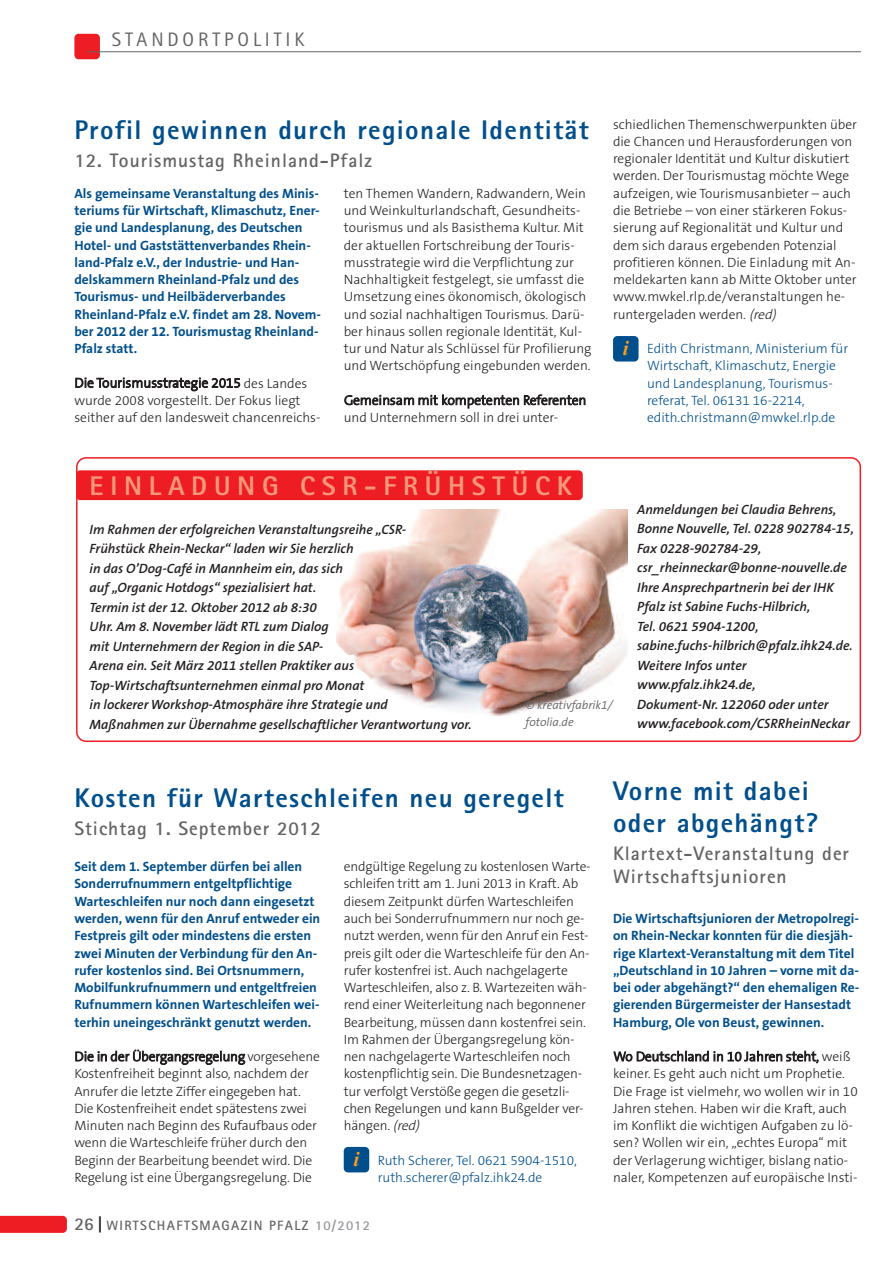
<style>
.page{position:relative;width:893px;height:1263px;background:#fff}
.page>*{position:absolute;margin:0;border:0;box-sizing:border-box;transform-origin:0 0}
.t1{font:800 27px/32.4px "Rotis Sans Serif";letter-spacing:.05em;color:#004f8c}
.t2{font:800 27px "Rotis Sans Serif";letter-spacing:.25em;color:#f6977a}
.t3{font:italic 700 21px "Times New Roman";color:#f89c1c}
.t4{font:700 19.5px/23.4px "Rotis Sans Serif";letter-spacing:.05em;color:#636366}
.t5{font:19.5px "Rotis Sans Serif";letter-spacing:.2em;color:#636366}
.t6{font:300 13.5px/17.2px "The Sans B3";color:#231f20}
.t7{font:700 13.5px/17.2px "The Sans B7";color:#004f8c}
.t8{font:italic 600 13.5px/19.5px "The Sans B6";color:#231f20}
.t9{font:300 13.5px/17.2px "The Sans B3";color:#004f8c}
.t10{font:700 13.5px "Rotis Sans Serif";letter-spacing:.1em;color:#636366}
.t11{font:italic 300 12px/16.5px "The Sans B4";color:#636366}
.s1{font-style:italic}
.s2{font-size:18px}
.s3{font-size:18px;color:#231f20}
.s4{color:#939598}
</style>
<div class="page">
<svg style="left:0;top:1216px;width:67px;height:17px"></svg>
<div style="left:74px;top:34px;width:26px;height:25px;background:#ee1d23;border-radius:4px"></div>
<hr style="left:87px;top:51px;width:774px;height:1px;background:#636366">
<svg style="left:76px;top:457px;width:785px;height:285px"></svg>
<div style="left:76px;top:470px;width:507px;height:30px;background:#ee1d23;border-radius:4px"></div>
<img style="left:628px;top:509px;width:1px;height:187px">
<div style="left:613px;top:336px;width:26px;height:26px;background:#004f8c;border-radius:4px"></div>
<div style="left:344px;top:1147px;width:25px;height:25px;background:#004f8c;border-radius:4px"></div>
<p class="t5" style="left:112px;top:32px;width:194px">STANDORTPOLITIK</p>
<p class="t1" style="left:74px;top:117px;width:516px">Profil gewinnen durch regionale Identität</p>
<p class="t4" style="left:74px;top:151px;width:299px">12. Tourismustag Rheinland-Pfalz</p>
<p class="t7" style="left:74px;top:185px;width:248px">Als gemeinsame Veranstaltung des Minis&shy;teriums für Wirtschaft, Klimaschutz, Ener&shy;gie und Landesplanung, des Deutschen Hotel- und Gaststättenverbandes Rhein&shy;land-Pfalz e.V., der Industrie- und Han&shy;delskammern Rheinland-Pfalz und des Tourismus- und Heilbäderverbandes Rheinland-Pfalz e.V. findet am 28. Novem&shy;ber 2012 der 12. Tourismustag Rheinland-Pfalz statt.</p>
<p class="t6" style="left:74px;top:375px;width:248px">Die Tourismusstrategie 2015 des Landes wurde 2008 vorgestellt. Der Fokus liegt seither auf den landesweit chancenreichs-</p>
<p class="t6" style="left:344px;top:185px;width:249px">ten Themen Wandern, Radwandern, Wein und Weinkulturlandschaft, Gesundheits&shy;tourismus und als Basisthema Kultur. Mit der aktuellen Fortschreibung der Touris&shy;musstrategie wird die Verpflichtung zur Nachhaltigkeit festgelegt, sie umfasst die Umsetzung eines ökonomisch, ökologisch und sozial nachhaltigen Tourismus. Darü&shy;ber hinaus sollen regionale Identität, Kul&shy;tur und Natur als Schlüssel für Profilierung und Wertschöpfung eingebunden werden.</p>
<p class="t6" style="left:344px;top:392px;width:244px">Gemeinsam mit kompetenten Referenten und Unternehmern soll in drei unter-</p>
<p class="t6" style="left:613px;top:116px;width:245px">schiedlichen Themenschwerpunkten über die Chancen und Herausforderungen von regionaler Identität und Kultur diskutiert werden. Der Tourismustag möchte Wege aufzeigen, wie Tourismusanbieter – auch die Betriebe – von einer stärkeren Fokus&shy;sierung auf Regionalität und Kultur und dem sich daraus ergebenden Potenzial profitieren können. Die Einladung mit An&shy;meldekarten kann ab Mitte Oktober unter www.mwkel.rlp.de/veranstaltungen he&shy;runtergeladen werden. <span class="s1">(red)</span></p>
<p class="t9" style="left:647px;top:340px;width:203px">Edith Christmann, Ministerium für Wirtschaft, Klimaschutz, Energie und Landesplanung, Tourismus&shy;referat, Tel. 06131 16-2214, edith.christmann@mwkel.rlp.de</p>
<p class="t3" style="left:623px;top:335px;width:7px">i</p>
<p class="t2" style="left:90px;top:476px;width:484px">EINLADUNG CSR-FRÜHSTÜCK</p>
<p class="t8" style="left:90px;top:520px;width:383px">Im Rahmen der erfolgreichen Veranstaltungsreihe „CSR-<br>Frühstück Rhein-Neckar“ laden wir Sie herzlich<br>in das O’Dog-Café in Mannheim ein, das sich<br>auf „Organic Hotdogs“ spezialisiert hat.<br>Termin ist der 12. Oktober 2012 ab 8:30<br>Uhr. Am 8. November lädt RTL zum Dialog<br>mit Unternehmern der Region in die SAP-<br>Arena ein. Seit März 2011 stellen Praktiker aus Top-Wirtschaftsunternehmen einmal pro Monat<br>in lockerer Workshop-Atmosphäre ihre Strategie und<br>Maßnahmen zur Übernahme gesellschaftlicher Verantwortung vor.</p>
<p class="t11" style="left:526px;top:697px;width:89px">© kreativfabrik1/ fotolia.de</p>
<p class="t8" style="left:637px;top:500px;width:218px">Anmeldungen bei Claudia Behrens,<br>Bonne Nouvelle, Tel. 0228 902784-15,<br>Fax 0228-902784-29, csr_rheinneckar@bonne-nouvelle.de<br>Ihre Ansprechpartnerin bei der IHK<br>Pfalz ist Sabine Fuchs-Hilbrich,<br>Tel. 0621 5904-1200, sabine.fuchs-hilbrich@pfalz.ihk24.de.<br>Weitere Infos unter www.pfalz.ihk24.de,<br>Dokument-Nr. 122060 oder unter www.facebook.com/CSRRheinNeckar</p>
<p class="t1" style="left:74px;top:784px;width:491px">Kosten für Warteschleifen neu geregelt</p>
<p class="t4" style="left:74px;top:818px;width:248px">Stichtag 1. September 2012</p>
<p class="t7" style="left:74px;top:858px;width:247px">Seit dem 1. September dürfen bei allen Sonderrufnummern entgeltpflichtige Warteschleifen nur noch dann eingesetzt werden, wenn für den Anruf entweder ein Festpreis gilt oder mindestens die ersten zwei Minuten der Verbindung für den An&shy;rufer kostenlos sind. Bei Ortsnummern, Mobilfunkrufnummern und entgeltfreien Rufnummern können Warteschleifen wei&shy;terhin uneingeschränkt genutzt werden.</p>
<p class="t6" style="left:74px;top:1048px;width:247px">Die in der Übergangsregelung vorgesehene Kostenfreiheit beginnt also, nachdem der Anrufer die letzte Ziffer eingegeben hat.<br>Die Kostenfreiheit endet spätestens zwei Minuten nach Beginn des Rufaufbaus oder wenn die Warteschleife früher durch den Beginn der Bearbeitung beendet wird. Die Regelung ist eine Übergangsregelung. Die</p>
<p class="t6" style="left:344px;top:858px;width:248px">endgültige Regelung zu kostenlosen Warte&shy;schleifen tritt am 1. Juni 2013 in Kraft. Ab diesem Zeitpunkt dürfen Warteschleifen auch bei Sonderrufnummern nur noch ge&shy;nutzt werden, wenn für den Anruf ein Fest&shy;preis gilt oder die Warteschleife für den An&shy;rufer kostenfrei ist. Auch nachgelagerte Warteschleifen, also z. B. Wartezeiten wäh&shy;rend einer Weiterleitung nach begonnener Bearbeitung, müssen dann kostenfrei sein.<br>Im Rahmen der Übergangsregelung kön&shy;nen nachgelagerte Warteschleifen noch kostenpflichtig sein. Die Bundesnetzagen&shy;tur verfolgt Verstöße gegen die gesetzli&shy;chen Regelungen und kann Bußgelder ver&shy;hängen. <span class="s1">(red)</span></p>
<p class="t9" style="left:378px;top:1152px;width:201px">Ruth Scherer, Tel. 0621 5904-1510, ruth.scherer@pfalz.ihk24.de</p>
<p class="t3" style="left:354px;top:1146px;width:7px">i</p>
<p class="t10" style="left:74px;top:1221px;width:297px"><span class="s2">26</span> <span class="s3">|</span> WIRTSCHAFTSMAGAZIN PFALZ <span class="s4">10/2012</span></p>
<p class="t1" style="left:613px;top:777px;width:207px">Vorne mit dabei oder abgehängt?</p>
<p class="t4" style="left:613px;top:844px;width:238px">Klartext-Veranstaltung der<br>Wirtschaftsjunioren</p>
<p class="t7" style="left:613px;top:910px;width:248px">Die Wirtschaftsjunioren der Metropolregi&shy;on Rhein-Neckar konnten für die diesjäh&shy;rige Klartext-Veranstaltung mit dem Titel „Deutschland in 10 Jahren – vorne mit da&shy;bei oder abgehängt?“ den ehemaligen Re&shy;gierenden Bürgermeister der Hansestadt Hamburg, Ole von Beust, gewinnen.</p>
<p class="t6" style="left:613px;top:1048px;width:246px">Wo Deutschland in 10 Jahren steht, weiß keiner. Es geht auch nicht um Prophetie.<br>Die Frage ist vielmehr, wo wollen wir in 10<br>Jahren stehen. Haben wir die Kraft, auch im Konflikt die wichtigen Aufgaben zu lö&shy;sen? Wollen wir ein, „echtes Europa“ mit der Verlagerung wichtiger, bislang natio&shy;naler, Kompetenzen auf europäische Insti-</p>
</div>
